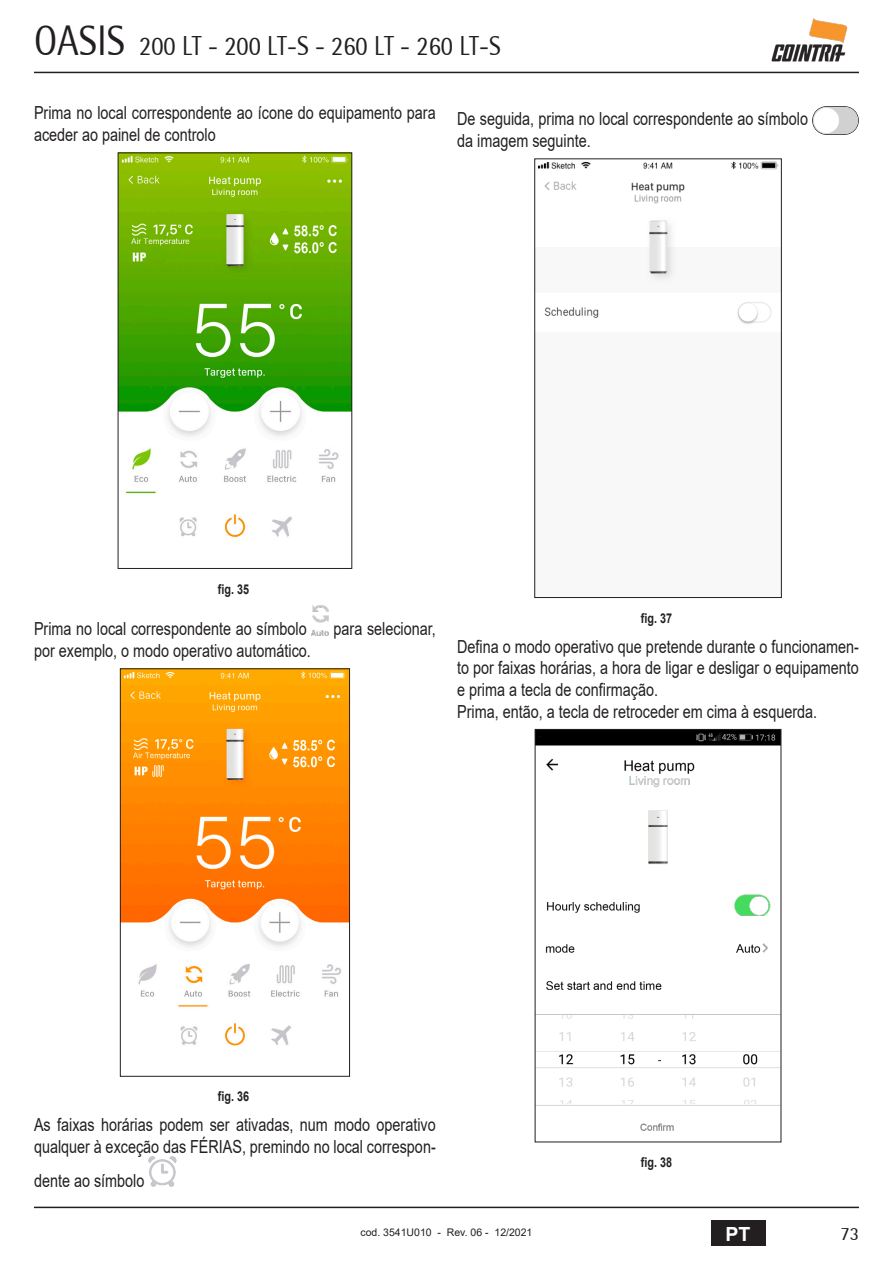
<style>
.page{position:relative;width:893px;height:1263px;background:#fff}
.page>*{position:absolute;margin:0;border:0;box-sizing:border-box;transform-origin:0 0}
.t1{font:27px "Rotis Semi Sans";color:#231f20;scale:.9 1}
.t2{font:700 19.5px "Arial";color:#fff}
.t3{font:18.6px "Rotis Semi Sans";color:#231f20}
._05_CORPO_TESTO_-_AT{font:18px/21.6px "Arial";color:#231f20;scale:.8 1}
.t4{font:700 13.5px "Arial";color:#231f20;scale:.8 1}
.t5{font:10.5px "Arial";color:#231f20}
.s1{font-size:42px}
</style>
<div class="page">
<hr style="left:34px;top:1206px;width:825px;height:2px;background:#231f20">
<div style="left:711px;top:1220px;width:54px;height:26px;background:#231f20"></div>
<hr style="left:34px;top:72px;width:825px;height:1px;background:#231f20">
<img style="left:771px;top:18px;width:77px;height:44px">
<img style="left:120px;top:155px;width:230px;height:382px">
<div style="left:118px;top:153px;width:234px;height:416px;border:1px solid #231f20"></div>
<img style="left:311px;top:606px;width:18px;height:29px">
<img style="left:122px;top:670px;width:226px;height:376px">
<div style="left:120px;top:668px;width:230px;height:409px;border:1px solid #231f20"></div>
<img style="left:148px;top:1157px;width:28px;height:30px">
<img style="left:812px;top:106px;width:47px;height:29px">
<img style="left:538px;top:161px;width:241px;height:163px">
<div style="left:534px;top:158px;width:248px;height:440px;border:1px solid #231f20"></div>
<img style="left:537px;top:731px;width:242px;height:400px">
<div style="left:535px;top:729px;width:246px;height:413px;border:1px solid #231f20"></div>
<h1 class="t1" style="left:34px;top:30px;width:520px"><span class="s1">OASIS</span> 200 LT - 200 LT-S - 260 LT - 260 LT-S</h1>
<p class="_05_CORPO_TESTO_-_AT" style="left:34px;top:102px;width:504px">Prima no local correspondente ao ícone do equipamento para aceder ao painel de controlo</p>
<p class="_05_CORPO_TESTO_-_AT" style="left:457px;top:108px;width:440px">De seguida, prima no local correspondente ao símbolo da imagem seguinte.</p>
<p class="t4" style="left:218px;top:579px;width:41px">fig. 35</p>
<p class="_05_CORPO_TESTO_-_AT" style="left:34px;top:618px;width:342px">Prima no local correspondente ao símbolo</p>
<p class="_05_CORPO_TESTO_-_AT" style="left:334px;top:618px;width:129px">para selecionar,</p>
<p class="_05_CORPO_TESTO_-_AT" style="left:34px;top:640px;width:348px">por exemplo, o modo operativo automático.</p>
<p class="t4" style="left:641px;top:608px;width:41px">fig. 37</p>
<p class="_05_CORPO_TESTO_-_AT" style="left:457px;top:635px;width:504px;text-align:justify">Defina o modo operativo que pretende durante o funcionamen&shy;to por faixas horárias, a hora de ligar e desligar o equipamento e prima a tecla de confirmação.</p>
<p class="_05_CORPO_TESTO_-_AT" style="left:457px;top:700px;width:452px">Prima, então, a tecla de retroceder em cima à esquerda.</p>
<p class="t4" style="left:218px;top:1087px;width:41px">fig. 36</p>
<p class="_05_CORPO_TESTO_-_AT" style="left:34px;top:1114px;width:504px">As faixas horárias podem ser ativadas, num modo operativo qualquer à exceção das FÉRIAS, premindo no local correspon-</p>
<p class="_05_CORPO_TESTO_-_AT" style="left:34px;top:1170px;width:140px">dente ao símbolo</p>
<p class="t4" style="left:641px;top:1153px;width:41px">fig. 38</p>
<p class="t5" style="left:360px;top:1225px;width:173px">cod. 3541U010 - Rev. 06 - 12/2021</p>
<p class="t2" style="left:726px;top:1220px;width:26px">PT</p>
<p class="t3" style="left:840px;top:1222px;width:20px">73</p>
</div>
